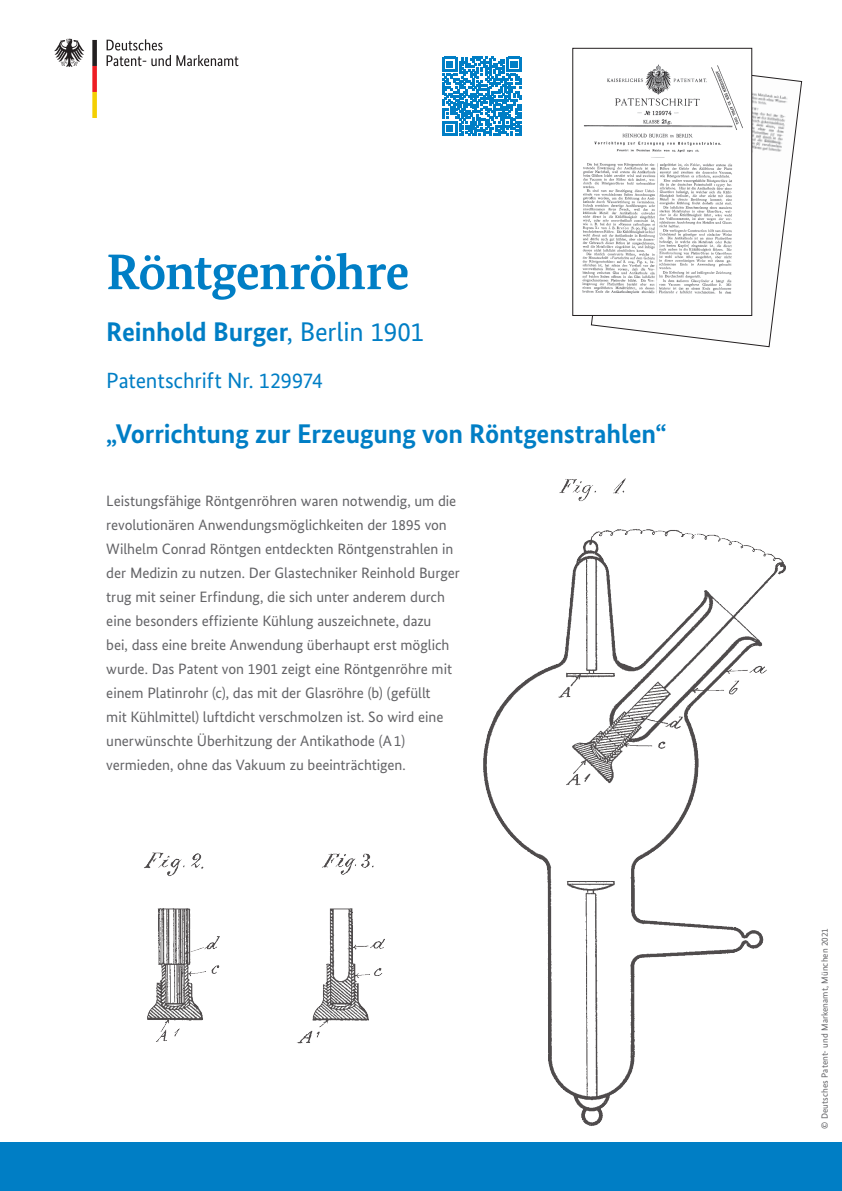
<style>
.page{position:relative;width:842px;height:1191px;background:#fff}
.page>*{position:absolute;margin:0;border:0;box-sizing:border-box;transform-origin:0 0}
.t1{font:700 50px "Bundes Serif";letter-spacing:-.02em;color:#007ec5}
.t2{font:700 27px "Bundes Sans";letter-spacing:-.005em;color:#007ec5}
.t3{font:22px "Bundes Sans";letter-spacing:-.005em;color:#007ec5}
.t4{font:15px/24px "Bundes Sans";letter-spacing:-.005em;color:#636366}
.t5{font:9px "Bundes Sans";letter-spacing:.01em;color:#636366}
.s1{font-weight:400}
</style>
<div class="page">
<svg style="left:442px;top:57px;width:80px;height:79px"></svg>
<div style="left:0;top:1142px;width:842px;height:49px;background:#007ec5"></div>
<svg style="left:107px;top:39px;width:131px;height:27px"></svg>
<svg style="left:54px;top:39px;width:30px;height:28px"></svg>
<svg style="left:92px;top:40px;width:5px;height:78px"></svg>
<svg style="left:591px;top:59px;width:211px;height:288px"></svg>
<img style="left:582px;top:59px;width:168px;height:254px">
<img style="left:144px;top:852px;width:76px;height:190px">
<img style="left:297px;top:853px;width:88px;height:191px">
<img style="left:483px;top:478px;width:303px;height:648px">
<h1 class="t1" style="left:106px;top:241px;width:305px">Röntgenröhre</h1>
<h2 class="t2" style="left:106px;top:316px;width:319px">Reinhold Burger<span class="s1">, Berlin 1901</span></h2>
<h3 class="t3" style="left:106px;top:367px;width:218px">Patentschrift Nr. 129974</h3>
<h2 class="t2" style="left:106px;top:417px;width:562px">„Vorrichtung zur Erzeugung von Röntgenstrahlen“</h2>
<p class="t4" style="left:106px;top:489px;width:355px">Leistungsfähige Röntgenröhren waren notwendig, um die revolutionären Anwendungsmöglichkeiten der 1895 von Wilhelm Conrad Röntgen entdeckten Röntgenstrahlen in der Medizin zu nutzen. Der Glastechniker Reinhold Burger trug mit seiner Erfindung, die sich unter anderem durch eine besonders effiziente Kühlung auszeichnete, dazu<br>bei, dass eine breite Anwendung überhaupt erst möglich wurde. Das Patent von 1901 zeigt eine Röntgenröhre mit einem Platinrohr (c), das mit der Glasröhre (b) (gefüllt<br>mit Kühlmittel) luftdicht verschmolzen ist. So wird eine unerwünschte Überhitzung der Antikathode (A1) vermieden, ohne das Vakuum zu beeinträchtigen.</p>
<p class="t5" style="left:819px;top:1128px;width:202px;rotate:-90deg">© Deutsches Patent- und Markenamt, München 2021</p>
</div>
